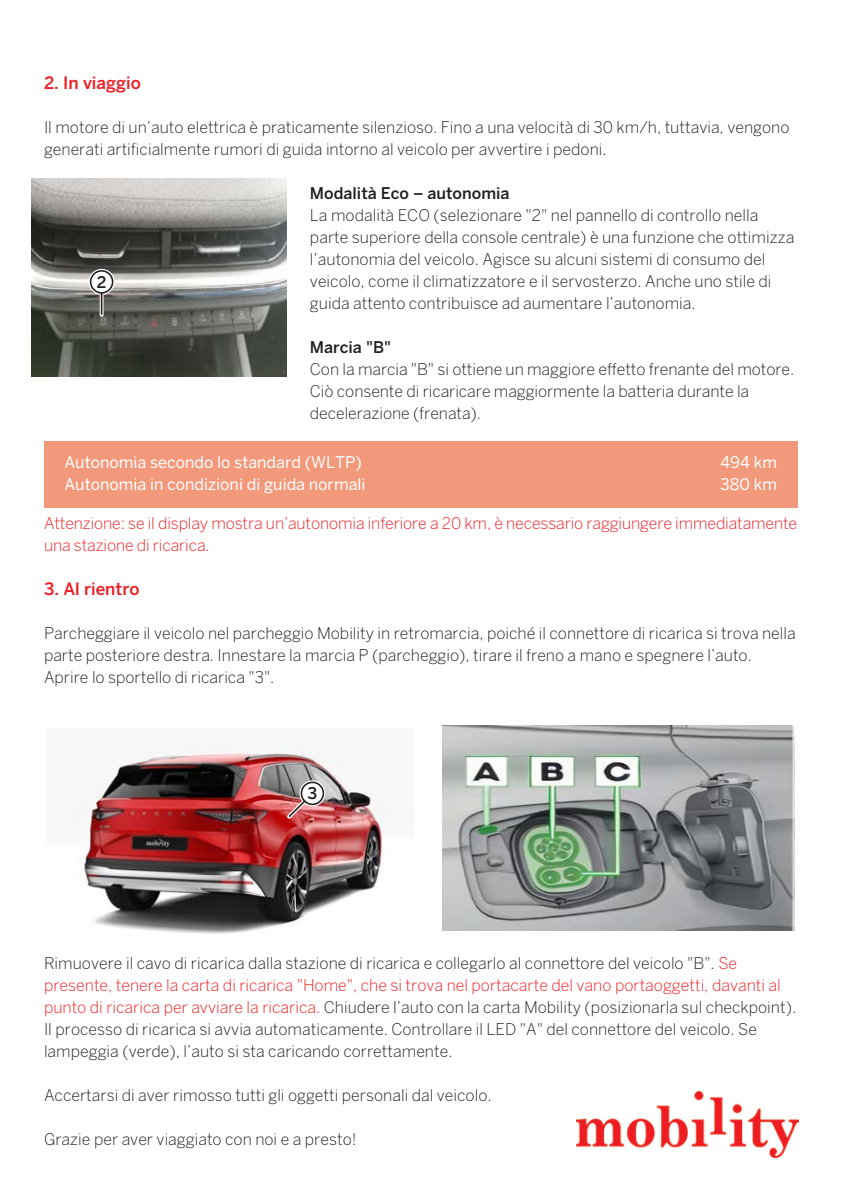
<style>
.page{position:relative;width:842px;height:1191px;background:#fff}
.page>*{position:absolute;margin:0;border:0;box-sizing:border-box;transform-origin:0 0}
.t1{font:500 17px "Benton Sans";color:#ee1d23}
.t2{font:300 16px/22px "Benton Sans";color:#231f20}
.t3{font:300 16px/22px "Benton Sans";letter-spacing:-.01em;color:#ee1d23}
.t4{font:16px/22px "Benton Sans";color:#fff}
.t5{font:500 16px "Benton Sans";color:#231f20}
.s1{color:#ee1d23}
</style>
<div class="page">
<img style="left:78px;top:743px;width:307px;height:191px">
<svg style="left:283px;top:775px;width:47px;height:47px"></svg>
<img style="left:443px;top:725px;width:352px;height:206px">
<img style="left:576px;top:1091px;width:222px;height:66px">
<div style="left:44px;top:441px;width:754px;height:66px;background:#f3997b"></div>
<img style="left:32px;top:178px;width:254px;height:198px">
<div style="left:89px;top:269px;width:26px;height:26px;border:4px solid #fff;border-radius:50%"></div>
<svg style="left:100px;top:294px;width:4px;height:21px"></svg>
<div style="left:91px;top:271px;width:22px;height:22px;background:#fff;border-radius:50%"></div>
<div style="left:90px;top:270px;width:23px;height:24px;border:2px solid #231f20;border-radius:50%"></div>
<svg style="left:101px;top:293px;width:1px;height:22px"></svg>
<p class="t1" style="left:44px;top:72px;width:98px">2. In viaggio</p>
<p class="t2" style="left:44px;top:116px;width:747px">Il motore di un’auto elettrica è praticamente silenzioso. Fino a una velocità di 30 km/h, tuttavia, vengono generati artificialmente rumori di guida intorno al veicolo per avvertire i pedoni.</p>
<p class="t5" style="left:310px;top:183px;width:201px">Modalità Eco – autonomia</p>
<p class="t2" style="left:310px;top:204px;width:486px">La modalità ECO (selezionare "2" nel pannello di controllo nella parte superiore della console centrale) è una funzione che ottimizza l’autonomia del veicolo. Agisce su alcuni sistemi di consumo del veicolo, come il climatizzatore e il servosterzo. Anche uno stile di guida attento contribuisce ad aumentare l’autonomia.</p>
<p class="t5" style="left:310px;top:337px;width:83px">Marcia "B"</p>
<p class="t2" style="left:310px;top:358px;width:486px">Con la marcia "B" si ottiene un maggiore effetto frenante del motore.<br>Ciò consente di ricaricare maggiormente la batteria durante la decelerazione (frenata).</p>
<p class="t5" style="left:97px;top:272px;width:11px">2</p>
<p class="t4" style="left:64px;top:451px;width:303px">Autonomia secondo lo standard (WLTP)<br>Autonomia in condizioni di guida normali</p>
<p class="t4" style="left:720px;top:451px;width:58px">494 km<br>380 km</p>
<p class="t3" style="left:44px;top:512px;width:755px">Attenzione: se il display mostra un’autonomia inferiore a 20 km, è necessario raggiungere immediatamente una stazione di ricarica.</p>
<p class="t1" style="left:44px;top:578px;width:97px">3. Al rientro</p>
<p class="t2" style="left:44px;top:622px;width:753px">Parcheggiare il veicolo nel parcheggio Mobility in retromarcia, poiché il connettore di ricarica si trova nella parte posteriore destra. Innestare la marcia P (parcheggio), tirare il freno a mano e spegnere l’auto.<br>Aprire lo sportello di ricarica "3".</p>
<p class="t5" style="left:308px;top:784px;width:11px">3</p>
<p class="t2" style="left:44px;top:952px;width:754px">Rimuovere il cavo di ricarica dalla stazione di ricarica e collegarlo al connettore del veicolo "B". <span class="s1">Se presente, tenere la carta di ricarica "Home", che si trova nel portacarte del vano portaoggetti, davanti al punto di ricarica per avviare la ricarica.</span> Chiudere l’auto con la carta Mobility (posizionarla sul checkpoint).<br>Il processo di ricarica si avvia automaticamente. Controllare il LED "A" del connettore del veicolo. Se lampeggia (verde), l’auto si sta caricando correttamente.</p>
<p class="t2" style="left:44px;top:1084px;width:449px">Accertarsi di aver rimosso tutti gli oggetti personali dal veicolo.</p>
<p class="t2" style="left:44px;top:1128px;width:314px">Grazie per aver viaggiato con noi e a presto!</p>
</div>
